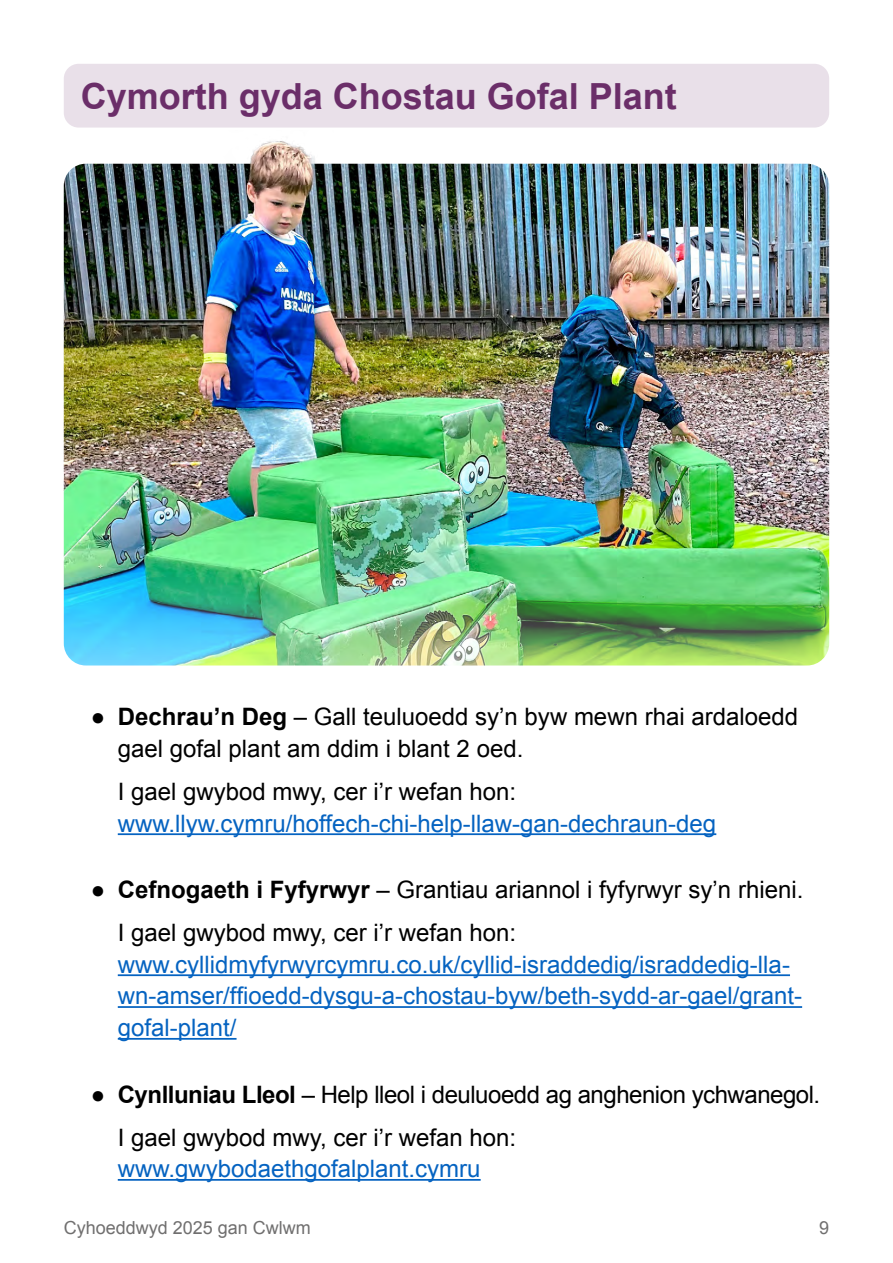
<style>
.page{position:relative;width:893px;height:1263px;background:#fff}
.page>*{position:absolute;margin:0;border:0;box-sizing:border-box;transform-origin:0 0}
.t1{font:700 36px "Arial";color:#6b2e69}
.t2{font:24px/31.8px "Arial";color:#0563c1}
.t3{font:24px/31.8px "Arial";color:#000}
.t4{font:24px/42.6px "Arial";letter-spacing:-.02em;color:#000}
.t5{font:18px "Arial";color:#706f6f}
.s1{font-weight:700}
</style>
<div class="page">
<img style="left:64px;top:164px;width:765px;height:501px">
<hr style="left:118px;top:833px;width:598px;height:2px;background:#0563c1">
<hr style="left:118px;top:974px;width:672px;height:2px;background:#0563c1">
<hr style="left:118px;top:1006px;width:684px;height:2px;background:#0563c1">
<hr style="left:118px;top:1038px;width:119px;height:2px;background:#0563c1">
<hr style="left:118px;top:1179px;width:363px;height:2px;background:#0563c1">
<div style="left:64px;top:64px;width:765px;height:64px;background:#e9e0e9;border-radius:15px"></div>
<img style="left:206px;top:141px;width:128px;height:44px">
<h1 class="t1" style="left:81px;top:72px;width:598px">Cymorth gyda Chostau Gofal Plant</h1>
<p class="t3" style="left:118px;top:701px;width:682px;text-indent:-27px">● <span class="s1">Dechrau’n Deg</span> – Gall teuluoedd sy’n byw mewn rhai ardaloedd gael gofal plant am ddim i blant 2 oed.</p>
<p class="t3" style="left:118px;top:776px;width:400px">I gael gwybod mwy, cer i’r wefan hon:</p>
<p class="t2" style="left:118px;top:807px;width:600px">www.llyw.cymru/hoffech-chi-help-llaw-gan-dechraun-deg</p>
<p class="t3" style="left:118px;top:869px;width:687px;line-height:42.6px;text-indent:-27px">● <span class="s1">Cefnogaeth i Fyfyrwyr</span> – Grantiau ariannol i fyfyrwyr sy’n rhieni.<br>I gael gwybod mwy, cer i’r wefan hon:</p>
<p class="t2" style="left:118px;top:948px;width:686px">www.cyllidmyfyrwyrcymru.co.uk/cyllid-israddedig/israddedig-lla&shy;wn-amser/ffioedd-dysgu-a-chostau-byw/beth-sydd-ar-gael/grant&shy;gofal-plant/</p>
<p class="t4" style="left:118px;top:1073px;width:704px;text-indent:-27px">● <span class="s1">Cynlluniau Lleol</span> – Help lleol i deuluoedd ag anghenion ychwanegol.<br>I gael gwybod mwy, cer i’r wefan hon:</p>
<p class="t2" style="left:118px;top:1153px;width:364px">www.gwybodaethgofalplant.cymru</p>
<p class="t5" style="left:64px;top:1215px;width:249px">Cyhoeddwyd 2025 gan Cwlwm</p>
<p class="t5" style="left:819px;top:1215px;width:12px">9</p>
</div>
